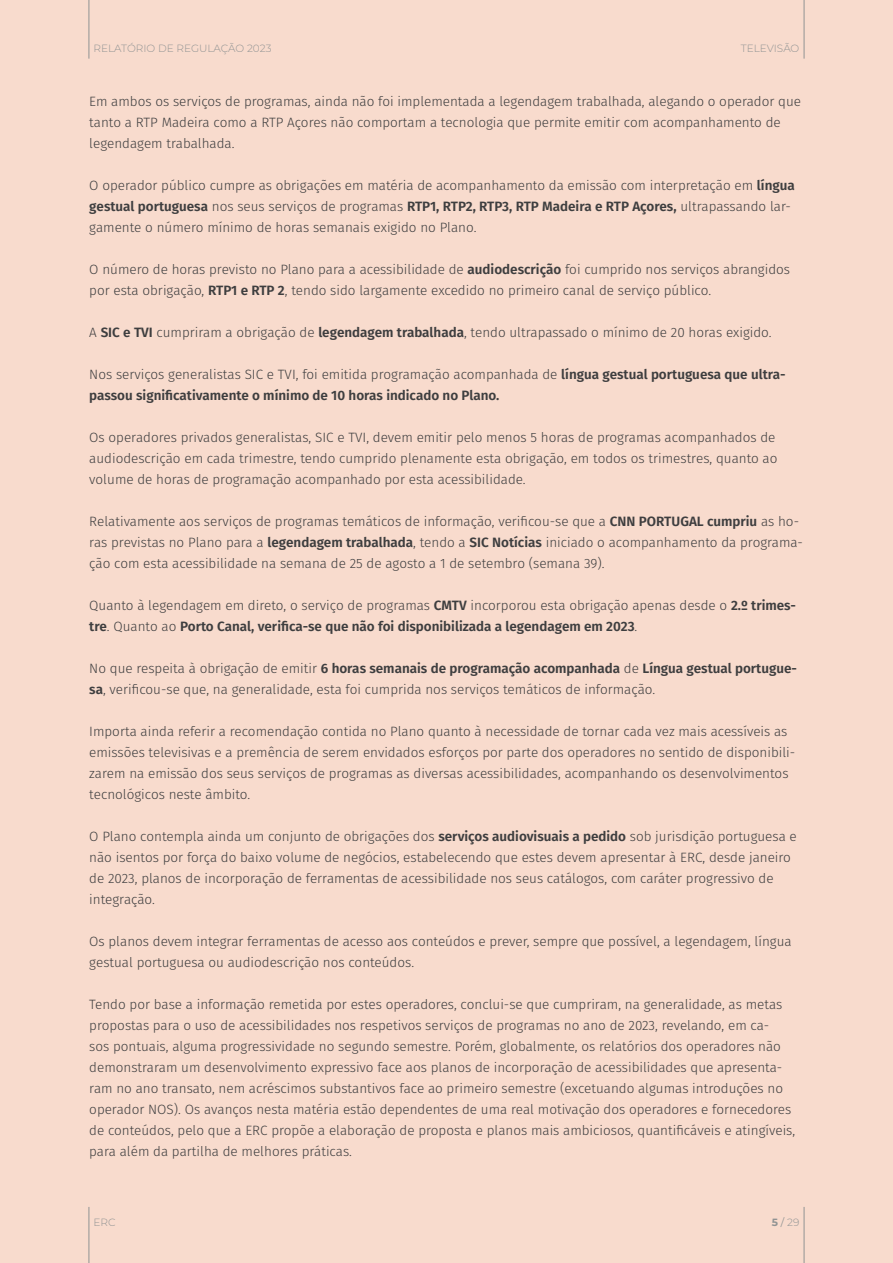
<style>
.page{position:relative;width:893px;height:1263px;background:#f8dbcd}
.page>*{position:absolute;margin:0;border:0;box-sizing:border-box;transform-origin:0 0}
.Texto{font:300 13.5px/21px "Fira Sans";color:#3e3e3f}
.Texto-2{font:600 13.5px/21px "Fira Sans";color:#3e3e3f}
.t1{font:300 10.5px "Montserrat";color:#909393}
.s1{font-weight:600}
.s2{font-weight:300}
.s3{font-weight:700}
.s4{font-weight:400}
</style>
<div class="page">
<hr style="left:89px;top:1207px;width:1px;height:56px;background:#909393">
<hr style="left:89px;top:0;width:1px;height:59px;background:#909393">
<hr style="left:804px;top:1207px;width:1px;height:56px;background:#909393">
<hr style="left:804px;top:0;width:1px;height:59px;background:#909393">
<p class="t1" style="left:94px;top:41px;width:180px">RELATÓRIO DE REGULAÇÃO 2023</p>
<p class="t1" style="left:741px;top:41px;width:60px">TELEVISÃO</p>
<p class="Texto" style="left:89px;top:91px;width:713px">Em ambos os serviços de programas, ainda não foi implementada a legendagem trabalhada, alegando o operador que tanto a RTP Madeira como a RTP Açores não comportam a tecnologia que permite emitir com acompanhamento de legendagem trabalhada.</p>
<p class="Texto" style="left:89px;top:175px;width:707px">O operador público cumpre as obrigações em matéria de acompanhamento da emissão com interpretação em <span class="s1">língua gestual portuguesa</span> nos seus serviços de programas <span class="s1">RTP1, RTP2, RTP3, RTP Madeira e RTP Açores,</span> ultrapassando lar&shy;gamente o número mínimo de horas semanais exigido no Plano.</p>
<p class="Texto" style="left:89px;top:259px;width:702px">O número de horas previsto no Plano para a acessibilidade de <span class="s1">audiodescrição</span> foi cumprido nos serviços abrangidos por esta obrigação, <span class="s1">RTP1 e RTP 2</span>, tendo sido largamente excedido no primeiro canal de serviço público.</p>
<p class="Texto" style="left:89px;top:322px;width:684px">A <span class="s1">SIC e TVI</span> cumpriram a obrigação de <span class="s1">legendagem trabalhada</span>, tendo ultrapassado o mínimo de 20 horas exigido.</p>
<p class="Texto-2" style="left:89px;top:363px;width:698px"><span class="s2">Nos serviços generalistas SIC e TVI, foi emitida programação acompanhada de</span> língua gestual portuguesa que ultra&shy;passou significativamente o mínimo de 10 horas indicado no Plano.</p>
<p class="Texto" style="left:89px;top:427px;width:690px">Os operadores privados generalistas, SIC e TVI, devem emitir pelo menos 5 horas de programas acompanhados de audiodescrição em cada trimestre, tendo cumprido plenamente esta obrigação, em todos os trimestres, quanto ao volume de horas de programação acompanhado por esta acessibilidade.</p>
<p class="Texto" style="left:89px;top:511px;width:715px">Relativamente aos serviços de programas temáticos de informação, verificou-se que a <span class="s1">CNN PORTUGAL cumpriu</span> as ho&shy;ras previstas no Plano para a <span class="s1">legendagem trabalhada</span>, tendo a <span class="s1">SIC Notícias</span> iniciado o acompanhamento da programa&shy;ção com esta acessibilidade na semana de 25 de agosto a 1 de setembro (semana 39).</p>
<p class="Texto" style="left:89px;top:595px;width:708px">Quanto à legendagem em direto, o serviço de programas <span class="s1">CMTV</span> incorporou esta obrigação apenas desde o <span class="s1">2.º trimes&shy;tre</span>. Quanto ao <span class="s1">Porto Canal, verifica-se que não foi disponibilizada a legendagem em 2023</span>.</p>
<p class="Texto" style="left:89px;top:658px;width:709px">No que respeita à obrigação de emitir <span class="s1">6 horas semanais de programação acompanhada</span> de <span class="s1">Língua gestual portugue&shy;sa</span>, verificou-se que, na generalidade, esta foi cumprida nos serviços temáticos de informação.</p>
<p class="Texto" style="left:89px;top:721px;width:707px">Importa ainda referir a recomendação contida no Plano quanto à necessidade de tornar cada vez mais acessíveis as emissões televisivas e a premência de serem envidados esforços por parte dos operadores no sentido de disponibili&shy;zarem na emissão dos seus serviços de programas as diversas acessibilidades, acompanhando os desenvolvimentos tecnológicos neste âmbito.</p>
<p class="Texto" style="left:89px;top:826px;width:709px">O Plano contempla ainda um conjunto de obrigações dos <span class="s1">serviços audiovisuais a pedido</span> sob jurisdição portuguesa e não isentos por força do baixo volume de negócios, estabelecendo que estes devem apresentar à ERC, desde janeiro de 2023, planos de incorporação de ferramentas de acessibilidade nos seus catálogos, com caráter progressivo de integração.</p>
<p class="Texto" style="left:89px;top:931px;width:704px">Os planos devem integrar ferramentas de acesso aos conteúdos e prever, sempre que possível, a legendagem, língua gestual portuguesa ou audiodescrição nos conteúdos.</p>
<p class="Texto" style="left:89px;top:994px;width:707px">Tendo por base a informação remetida por estes operadores, conclui-se que cumpriram, na generalidade, as metas propostas para o uso de acessibilidades nos respetivos serviços de programas no ano de 2023, revelando, em ca-<br>sos pontuais, alguma progressividade no segundo semestre. Porém, globalmente, os relatórios dos operadores não demonstraram um desenvolvimento expressivo face aos planos de incorporação de acessibilidades que apresenta&shy;ram no ano transato, nem acréscimos substantivos face ao primeiro semestre (excetuando algumas introduções no operador NOS). Os avanços nesta matéria estão dependentes de uma real motivação dos operadores e fornecedores de conteúdos, pelo que a ERC propõe a elaboração de proposta e planos mais ambiciosos, quantificáveis e atingíveis, para além da partilha de melhores práticas.</p>
<p class="t1" style="left:94px;top:1215px;width:24px">ERC</p>
<p class="t1" style="left:772px;top:1215px;width:29px"><span class="s3">5</span> <span class="s4">/</span> 29</p>
</div>
